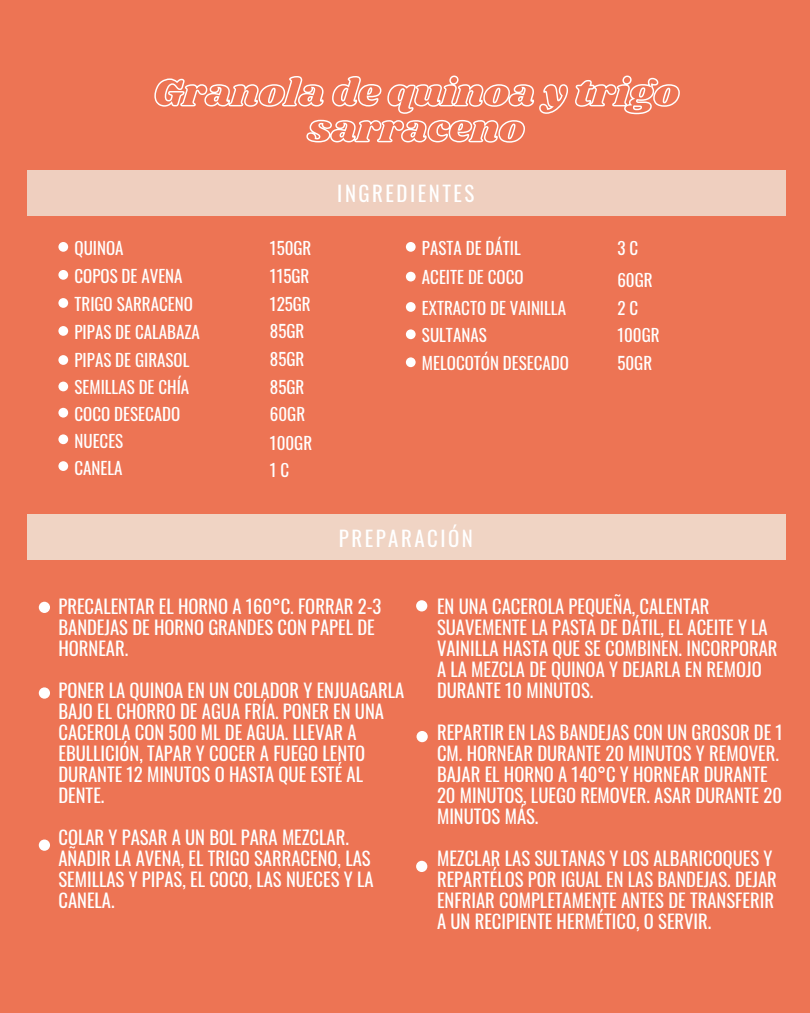
<style>
.page{position:relative;width:810px;height:1013px;background:#fff}
.page>*{position:absolute;margin:0;border:0;box-sizing:border-box;transform-origin:0 0}
.t1{font:20.9px "Oswald";letter-spacing:.12em;color:#fff}
.t2{font:18.6px/21px "Oswald";color:#fff}
.t3{font:17px "Oswald";color:#fff}
</style>
<div class="page">
<div style="left:0;top:0;width:810px;height:1012px;background:#ed7454"></div>
<svg style="left:154px;top:75px;width:526px;height:68px"></svg>
<div style="left:27px;top:170px;width:758px;height:46px;background:#f0d4c4"></div>
<div style="left:27px;top:514px;width:758px;height:46px;background:#f0d4c4"></div>
<div style="left:58px;top:242px;width:10px;height:10px;background:#fff;border-radius:50%"></div>
<div style="left:58px;top:298px;width:10px;height:10px;background:#fff;border-radius:50%"></div>
<div style="left:58px;top:355px;width:10px;height:10px;background:#fff;border-radius:50%"></div>
<div style="left:58px;top:434px;width:10px;height:10px;background:#fff;border-radius:50%"></div>
<div style="left:58px;top:270px;width:10px;height:10px;background:#fff;border-radius:50%"></div>
<div style="left:58px;top:326px;width:10px;height:10px;background:#fff;border-radius:50%"></div>
<div style="left:58px;top:381px;width:10px;height:10px;background:#fff;border-radius:50%"></div>
<div style="left:58px;top:408px;width:10px;height:9px;background:#fff;border-radius:50%"></div>
<div style="left:406px;top:272px;width:10px;height:9px;background:#fff;border-radius:50%"></div>
<div style="left:58px;top:461px;width:10px;height:10px;background:#fff;border-radius:50%"></div>
<div style="left:39px;top:601px;width:11px;height:12px;background:#fff;border-radius:50%"></div>
<div style="left:39px;top:687px;width:11px;height:11px;background:#fff;border-radius:50%"></div>
<div style="left:416px;top:600px;width:11px;height:11px;background:#fff;border-radius:50%"></div>
<div style="left:39px;top:839px;width:11px;height:11px;background:#fff;border-radius:50%"></div>
<div style="left:406px;top:302px;width:10px;height:10px;background:#fff;border-radius:50%"></div>
<div style="left:406px;top:329px;width:10px;height:10px;background:#fff;border-radius:50%"></div>
<div style="left:406px;top:357px;width:10px;height:10px;background:#fff;border-radius:50%"></div>
<div style="left:406px;top:242px;width:10px;height:10px;background:#fff;border-radius:50%"></div>
<div style="left:417px;top:731px;width:11px;height:11px;background:#fff;border-radius:50%"></div>
<div style="left:416px;top:860px;width:11px;height:12px;background:#fff;border-radius:50%"></div>
<p class="t3" style="left:74px;top:234px;width:51px">QUINOA</p>
<p class="t3" style="left:74px;top:290px;width:120px">TRIGO SARRACENO</p>
<p class="t3" style="left:270px;top:234px;width:43px">150GR</p>
<p class="t3" style="left:74px;top:262px;width:110px">COPOS DE AVENA</p>
<p class="t3" style="left:270px;top:262px;width:41px">115GR</p>
<p class="t3" style="left:270px;top:290px;width:42px">125GR</p>
<p class="t3" style="left:74px;top:318px;width:127px">PIPAS DE CALABAZA</p>
<p class="t3" style="left:74px;top:374px;width:116px">SEMILLAS DE CHÍA</p>
<p class="t3" style="left:74px;top:401px;width:107px">COCO DESECADO</p>
<p class="t3" style="left:74px;top:347px;width:117px">PIPAS DE GIRASOL</p>
<p class="t3" style="left:270px;top:318px;width:36px">85GR</p>
<p class="t3" style="left:270px;top:346px;width:36px">85GR</p>
<p class="t3" style="left:270px;top:374px;width:36px">85GR</p>
<p class="t3" style="left:270px;top:401px;width:37px">60GR</p>
<p class="t3" style="left:74px;top:428px;width:50px">NUECES</p>
<p class="t3" style="left:270px;top:430px;width:44px">100GR</p>
<p class="t3" style="left:74px;top:454px;width:50px">CANELA</p>
<p class="t3" style="left:270px;top:457px;width:21px">1C</p>
<p class="t1" style="left:337px;top:177px;width:139px">INGREDIENTES</p>
<p class="t3" style="left:422px;top:234px;width:100px">PASTA DE DÁTIL</p>
<p class="t3" style="left:617px;top:234px;width:22px">3C</p>
<p class="t3" style="left:422px;top:264px;width:103px">ACEITE DE COCO</p>
<p class="t3" style="left:617px;top:266px;width:37px">60GR</p>
<p class="t3" style="left:422px;top:294px;width:146px">EXTRACTO DE VAINILLA</p>
<p class="t3" style="left:617px;top:294px;width:22px">2C</p>
<p class="t3" style="left:422px;top:322px;width:66px">SULTANAS</p>
<p class="t3" style="left:422px;top:350px;width:149px">MELOCOTÓN DESECADO</p>
<p class="t3" style="left:617px;top:350px;width:36px">50GR</p>
<p class="t3" style="left:617px;top:322px;width:44px">100GR</p>
<p class="t1" style="left:339px;top:522px;width:136px">PREPARACIÓN</p>
<p class="t2" style="left:58px;top:595px;width:325px">PRECALENTAR EL HORNO A 160°C. FORRAR 2-3<br>BANDEJAS DE HORNO GRANDES CON PAPEL DE<br>HORNEAR.</p>
<p class="t2" style="left:58px;top:679px;width:347px">PONER LA QUINOA EN UN COLADOR Y ENJUAGARLA BAJO EL CHORRO DE AGUA FRÍA. PONER EN UNA CACEROLA CON 500 ML DE AGUA. LLEVAR A EBULLICIÓN, TAPAR Y COCER A FUEGO LENTO DURANTE 12 MINUTOS O HASTA QUE ESTÉ AL DENTE.</p>
<p class="t2" style="left:58px;top:826px;width:317px">COLAR Y PASAR A UN BOL PARA MEZCLAR.<br>AÑADIR LA AVENA, EL TRIGO SARRACENO, LAS<br>SEMILLAS Y PIPAS, EL COCO, LAS NUECES Y LA<br>CANELA.</p>
<p class="t2" style="left:437px;top:595px;width:342px">EN UNA CACEROLA PEQUEÑA, CALENTAR SUAVEMENTE LA PASTA DE DÁTIL, EL ACEITE Y LA VAINILLA HASTA QUE SE COMBINEN. INCORPORAR A LA MEZCLA DE QUINOA Y DEJARLA EN REMOJO DURANTE 10 MINUTOS.</p>
<p class="t2" style="left:437px;top:721px;width:347px">REPARTIR EN LAS BANDEJAS CON UN GROSOR DE 1<br>CM. HORNEAR DURANTE 20 MINUTOS Y REMOVER.<br>BAJAR EL HORNO A 140°C Y HORNEAR DURANTE 20 MINUTOS, LUEGO REMOVER. ASAR DURANTE 20<br>MINUTOS MÁS.</p>
<p class="t2" style="left:437px;top:847px;width:341px">MEZCLAR LAS SULTANAS Y LOS ALBARICOQUES Y REPARTÉLOS POR IGUAL EN LAS BANDEJAS. DEJAR ENFRIAR COMPLETAMENTE ANTES DE TRANSFERIR A UN RECIPIENTE HERMÉTICO, O SERVIR.</p>
</div>
